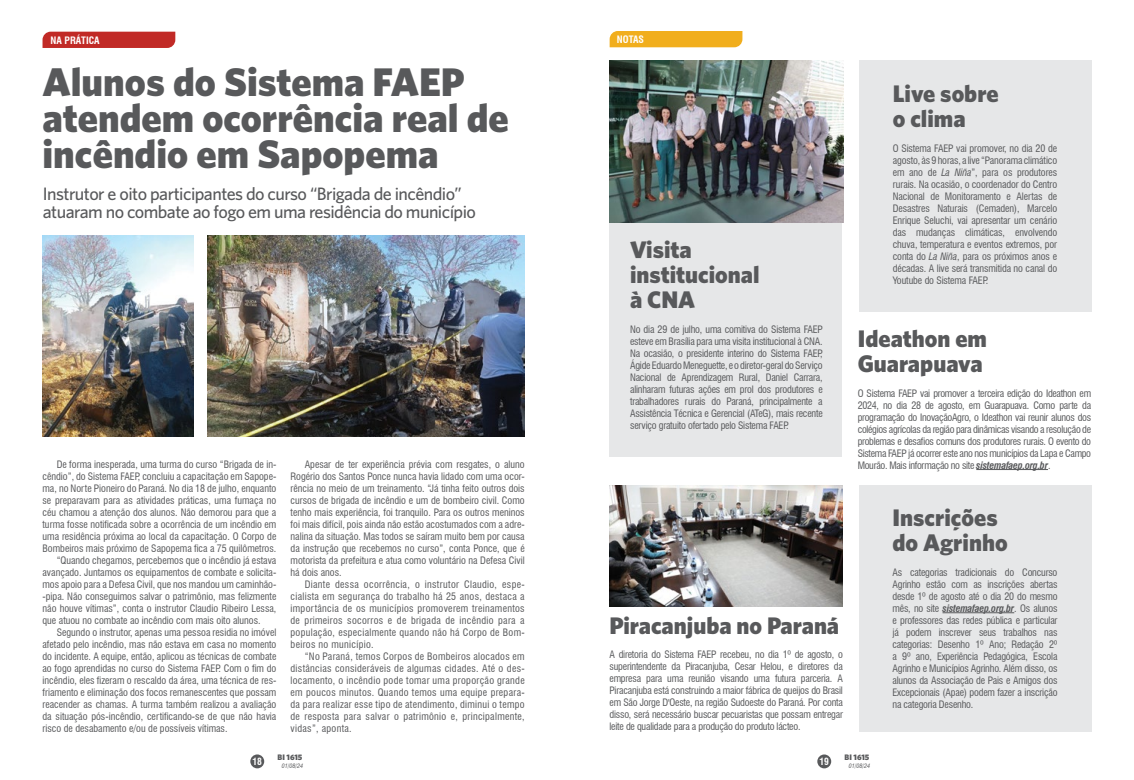
<style>
.page{position:relative;width:1134px;height:780px;background:#fff}
.page>*{position:absolute;margin:0;border:0;box-sizing:border-box;transform-origin:0 0}
.t1{font:900 40px/36px "Whitney HTF";color:#58595b}
.t2{font:900 24px/25px "Whitney HTF";color:#58595b}
.t3{font:500 18px/18px "Whitney HTF";letter-spacing:-.03em;color:#58595b}
.t4{font:condensed 10px/12px "Swiss 721 BT";color:#58595b;text-align:justify}
.t5{font:700 condensed 10px "Swiss 721 BT";color:#fff}
.t6{font:700 condensed 9.6px "Swiss 721 BT";color:#fff}
.t7{font:900 8px "Whitney HTF";color:#58595b}
.t8{font:italic condensed 6px "Swiss 721 BT";color:#58595b}
.s1{font-style:italic}
.s2{font-weight:700;font-style:italic}
</style>
<div class="page">
<div style="left:858px;top:485px;width:233px;height:246px;background:#e6e7e8"></div>
<div style="left:858px;top:61px;width:233px;height:251px;background:#e6e7e8"></div>
<div style="left:609px;top:214px;width:233px;height:242px;background:#e6e7e8"></div>
<div style="left:43px;top:32px;width:132px;height:16px;background:#c12a26"></div>
<img style="left:43px;top:235px;width:150px;height:202px">
<img style="left:207px;top:235px;width:317px;height:202px">
<div style="left:610px;top:31px;width:132px;height:16px;background:#f1ae1d"></div>
<hr style="left:976px;top:469px;width:72px;height:1px;background:#58595b">
<hr style="left:942px;top:612px;width:72px;height:1px;background:#58595b">
<img style="left:609px;top:60px;width:234px;height:162px">
<img style="left:609px;top:485px;width:233px;height:122px">
<div style="left:250px;top:754px;width:14px;height:14px;background:#58595b;border-radius:50%"></div>
<div style="left:817px;top:754px;width:14px;height:14px;background:#58595b;border-radius:50%"></div>
<p class="t5" style="left:51px;top:35px;width:51px">NA PRÁTICA</p>
<h1 class="t1" style="left:43px;top:63px;width:468px">Alunos do Sistema FAEP atendem ocorrência real de incêndio em Sapopema</h1>
<h3 class="t3" style="left:43px;top:184px;width:435px">Instrutor e oito participantes do curso “Brigada de incêndio” atuaram no combate ao fogo em uma residência do município</h3>
<p class="t4" style="left:57px;top:458px;width:221px">De forma inesperada, uma turma do curso “Brigada de in-</p>
<p class="t4" style="left:43px;top:470px;width:235px">cêndio”, do Sistema FAEP, concluiu a capacitação em Sapope-</p>
<p class="t4" style="left:43px;top:482px;width:235px">ma, no Norte Pioneiro do Paraná. No dia 18 de julho, enquanto</p>
<p class="t4" style="left:43px;top:494px;width:235px">se preparavam para as atividades práticas, uma fumaça no</p>
<p class="t4" style="left:43px;top:506px;width:235px">céu chamou a atenção dos alunos. Não demorou para que a</p>
<p class="t4" style="left:43px;top:518px;width:235px">turma fosse notificada sobre a ocorrência de um incêndio em</p>
<p class="t4" style="left:43px;top:530px;width:235px">uma residência próxima ao local da capacitação. O Corpo de</p>
<p class="t4" style="left:43px;top:542px;width:235px">Bombeiros mais próximo de Sapopema fica a 75 quilômetros.</p>
<p class="t4" style="left:57px;top:554px;width:221px">“Quando chegamos, percebemos que o incêndio já estava</p>
<p class="t4" style="left:43px;top:566px;width:235px">avançado. Juntamos os equipamentos de combate e solicita-</p>
<p class="t4" style="left:43px;top:578px;width:235px">mos apoio para a Defesa Civil, que nos mandou um caminhão-</p>
<p class="t4" style="left:43px;top:590px;width:235px">-pipa. Não conseguimos salvar o patrimônio, mas felizmente</p>
<p class="t4" style="left:43px;top:602px;width:235px">não houve vítimas”, conta o instrutor Claudio Ribeiro Lessa,</p>
<p class="t4" style="left:43px;top:614px;width:220px">que atuou no combate ao incêndio com mais oito alunos.</p>
<p class="t4" style="left:57px;top:626px;width:221px">Segundo o instrutor, apenas uma pessoa residia no imóvel</p>
<p class="t4" style="left:43px;top:638px;width:235px">afetado pelo incêndio, mas não estava em casa no momento</p>
<p class="t4" style="left:43px;top:650px;width:235px">do incidente. A equipe, então, aplicou as técnicas de combate</p>
<p class="t4" style="left:43px;top:662px;width:235px">ao fogo aprendidas no curso do Sistema FAEP. Com o fim do</p>
<p class="t4" style="left:43px;top:674px;width:235px">incêndio, eles fizeram o rescaldo da área, uma técnica de res-</p>
<p class="t4" style="left:43px;top:686px;width:235px">friamento e eliminação dos focos remanescentes que possam</p>
<p class="t4" style="left:43px;top:698px;width:235px">reacender as chamas. A turma também realizou a avaliação</p>
<p class="t4" style="left:43px;top:710px;width:235px">da situação pós-incêndio, certificando-se de que não havia</p>
<p class="t4" style="left:43px;top:722px;width:187px">risco de desabamento e/ou de possíveis vítimas.</p>
<p class="t4" style="left:291px;top:458px;width:236px;text-indent:14px">Apesar de ter experiência prévia com resgates, o aluno Rogério dos Santos Ponce nunca havia lidado com uma ocor&shy;rência no meio de um treinamento. “Já tinha feito outros dois cursos de brigada de incêndio e um de bombeiro civil. Como tenho mais experiência, foi tranquilo. Para os outros meninos foi mais difícil, pois ainda não estão acostumados com a adre&shy;nalina da situação. Mas todos se saíram muito bem por causa da instrução que recebemos no curso”, conta Ponce, que é motorista da prefeitura e atua como voluntário na Defesa Civil há dois anos.</p>
<p class="t4" style="left:291px;top:578px;width:236px;text-indent:14px">Diante dessa ocorrência, o instrutor Claudio, espe&shy;cialista em segurança do trabalho há 25 anos, destaca a importância de os municípios promoverem treinamentos de primeiros socorros e de brigada de incêndio para a população, especialmente quando não há Corpo de Bom&shy;beiros no município.</p>
<p class="t4" style="left:291px;top:650px;width:236px;text-indent:14px">“No Paraná, temos Corpos de Bombeiros alocados em distâncias consideráveis de algumas cidades. Até o des&shy;locamento, o incêndio pode tomar uma proporção grande em poucos minutos. Quando temos uma equipe prepara&shy;da para realizar esse tipo de atendimento, diminui o tempo de resposta para salvar o patrimônio e, principalmente, vidas”, aponta.</p>
<p class="t6" style="left:252px;top:755px;width:11px">18</p>
<p class="t7" style="left:278px;top:752px;width:26px">BI 1615</p>
<p class="t8" style="left:282px;top:762px;width:23px">01/08/24</p>
<p class="t5" style="left:617px;top:33px;width:29px">NOTAS</p>
<h2 class="t2" style="left:630px;top:237px;width:131px">Visita institucional à CNA</h2>
<p class="t4" style="left:630px;top:323px;width:194px">No dia 29 de julho, uma comitiva do Sistema FAEP esteve em Brasília para uma visita institucional à CNA.<br>Na ocasião, o presidente interino do Sistema FAEP, Ágide Eduardo Meneguette, e o diretor-geral do Serviço Nacional de Aprendizagem Rural, Daniel Carrara, alinharam futuras ações em prol dos produtores e trabalhadores rurais do Paraná, principalmente a Assistência Técnica e Gerencial (ATeG), mais recente serviço gratuito ofertado pelo Sistema FAEP.</p>
<h2 class="t2" style="left:609px;top:612px;width:231px">Piracanjuba no Paraná</h2>
<p class="t4" style="left:609px;top:648px;width:235px">A diretoria do Sistema FAEP recebeu, no dia 1º de agosto, o superintendente da Piracanjuba, Cesar Helou, e diretores da empresa para uma reunião visando uma futura parceria. A Piracanjuba está construindo a maior fábrica de queijos do Brasil em São Jorge D'Oeste, na região Sudoeste do Paraná. Por conta disso, será necessário buscar pecuaristas que possam entregar leite de qualidade para a produção do produto lácteo.</p>
<h2 class="t2" style="left:893px;top:81px;width:107px">Live sobre o clima</h2>
<p class="t4" style="left:893px;top:142px;width:166px">O Sistema FAEP vai promover, no dia 20 de agosto, às 9 horas, a live “Panorama climático em ano de <span class="s1">La Niña</span>”, para os produtores rurais. Na ocasião, o coordenador do Centro Nacional de Monitoramento e Alertas de Desastres Naturais (Cemaden), Marcelo Enrique Seluchi, vai apresentar um cenário das mudanças climáticas, envolvendo chuva, temperatura e eventos extremos, por conta do <span class="s1">La Niña</span>, para os próximos anos e décadas. A live será transmitida no canal do Youtube do Sistema FAEP.</p>
<h2 class="t2" style="left:858px;top:325px;width:131px">Ideathon em<br>Guarapuava</h2>
<p class="t4" style="left:858px;top:387px;width:235px">O Sistema FAEP vai promover a terceira edição do Ideathon em 2024, no dia 28 de agosto, em Guarapuava. Como parte da programação do InovaçãoAgro, o Ideathon vai reunir alunos dos colégios agrícolas da região para dinâmicas visando a resolução de problemas e desafios comuns dos produtores rurais. O evento do Sistema FAEP já ocorrer este ano nos municípios da Lapa e Campo Mourão. Mais informação no site <span class="s2">sistemafaep.org.br</span>.</p>
<h2 class="t2" style="left:892px;top:504px;width:117px">Inscrições do Agrinho</h2>
<p class="t4" style="left:892px;top:566px;width:166px">As categorias tradicionais do Concurso Agrinho estão com as inscrições abertas desde 1º de agosto até o dia 20 do mesmo mês, no site <span class="s2">sistemafaep.org.br</span>. Os alunos e professores das redes pública e particular já podem inscrever seus trabalhos nas categorias: Desenho 1º Ano; Redação 2º a 9º ano, Experiência Pedagógica, Escola Agrinho e Municípios Agrinho. Além disso, os alunos da Associação de Pais e Amigos dos Excepcionais (Apae) podem fazer a inscrição na categoria Desenho.</p>
<p class="t6" style="left:819px;top:755px;width:11px">19</p>
<p class="t7" style="left:844px;top:752px;width:26px">BI 1615</p>
<p class="t8" style="left:849px;top:762px;width:23px">01/08/24</p>
</div>
